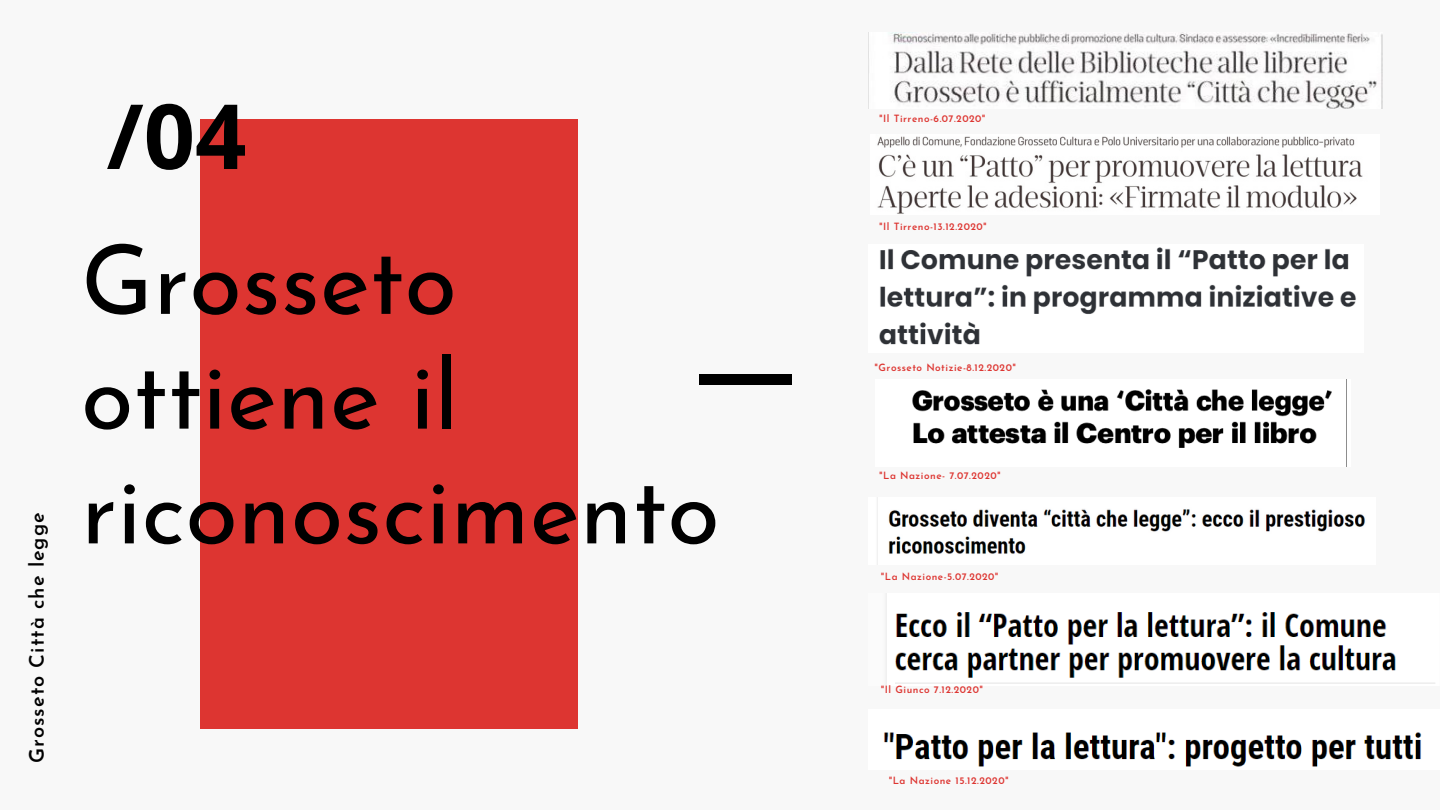
<style>
.page{position:relative;width:1440px;height:810px;background:#f8f8f8}
.page>*{position:absolute;margin:0;border:0;box-sizing:border-box;transform-origin:0 0}
.t1{font:96px/114.8px "Josefin Sans";color:#000}
.t2{font:700 90px "Open Sans";color:#000}
.t3{font:600 20px "Josefin Sans";letter-spacing:.05em;color:#000}
.t4{font:600 10px "Josefin Sans";letter-spacing:.05em;color:#dd3531}
</style>
<div class="page">
<div style="left:200px;top:120px;width:378px;height:609px;background:#dd3531"></div>
<img style="left:912px;top:380px;width:435px;height:87px">
<img style="left:868px;top:33px;width:514px;height:75px">
<img style="left:877px;top:136px;width:486px;height:78px">
<div style="left:699px;top:374px;width:93px;height:11px;background:#000"></div>
<img style="left:888px;top:509px;width:477px;height:45px">
<img style="left:895px;top:612px;width:501px;height:66px">
<img style="left:879px;top:247px;width:477px;height:98px">
<img style="left:884px;top:732px;width:537px;height:35px">
<p class="t3" style="left:29px;top:763px;width:252px;rotate:-90deg">Grosseto Città che legge</p>
<p class="t2" style="left:106px;top:73px;width:141px">/04</p>
<p class="t1" style="left:81px;top:232px;width:640px">Grosseto ottiene il riconoscimento</p>
<p class="t4" style="left:879px;top:115px;width:108px">"Il Tirreno-6.07.2020"</p>
<p class="t4" style="left:879px;top:222px;width:109px">"Il Tirreno-13.12.2020"</p>
<p class="t4" style="left:875px;top:364px;width:143px">"Grosseto Notizie-8.12.2020"</p>
<p class="t4" style="left:879px;top:471px;width:123px">"La Nazione- 7.07.2020"</p>
<p class="t4" style="left:881px;top:572px;width:119px">"La Nazione-5.07.2020"</p>
<p class="t4" style="left:881px;top:686px;width:103px">"Il Giunco 7.12.2020"</p>
<p class="t4" style="left:889px;top:777px;width:121px">"La Nazione 15.12.2020"</p>
</div>
